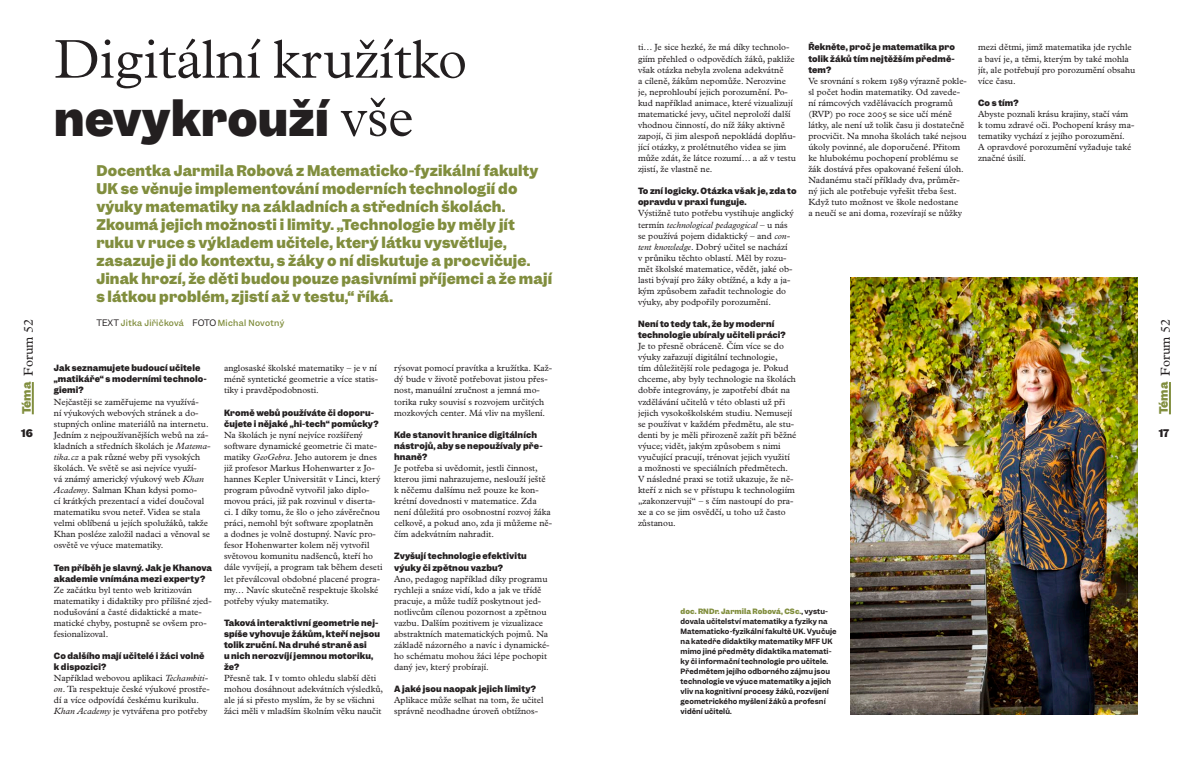
<style>
.page{position:relative;width:1191px;height:766px;background:#fff}
.page>*{position:absolute;margin:0;border:0;box-sizing:border-box;transform-origin:0 0}
.t1{font:300 55px "Plantin Super";color:#231f20}
.t2{font:700 45px "Garnett";color:#231f20}
.t3{font:700 14px/18px "Garnett";letter-spacing:.01em;color:#818e3e}
.t4{font:13px "Plantin Super";letter-spacing:-.03em;color:#231f20}
.t5{font:700 10px "Garnett";color:#231f20}
.t6{font:9px/11.1px "Plantin Super";color:#231f20}
.t7{font:700 8.2px/11.1px "Garnett";letter-spacing:.01em;color:#231f20}
.t8{font:500 8px "Garnett";letter-spacing:.04em;color:#818e3e}
.t9{font:600 7px/10px "Garnett";letter-spacing:.01em;color:#231f20}
.s1{font-family:"Plantin Super";font-weight:300;font-size:55px}
.s2{font-weight:400;font-size:8.5px;color:#231f20}
.s3{font-style:italic}
.s4{font-weight:700;color:#818e3e}
</style>
<div class="page">
<hr style="left:32px;top:382px;width:2px;height:32px;background:#818e3e">
<hr style="left:1169px;top:382px;width:2px;height:32px;background:#818e3e">
<img style="left:850px;top:277px;width:287px;height:437px">
<h1 class="t1" style="left:54px;top:15px;width:414px">Digitální kružítko</h1>
<h2 class="t2" style="left:54px;top:88px;width:361px">nevykrouží <span class="s1">vše</span></h2>
<p class="t3" style="left:96px;top:162px;width:457px">Docentka Jarmila Robová z Matematicko-fyzikální fakulty UK se věnuje implementování moderních technologií do výuky matematiky na základních a středních školách.<br>Zkoumá jejich možnosti i limity. „Technologie by měly jít ruku v ruce s výkladem učitele, který látku vysvětluje, zasazuje ji do kontextu, s žáky o ní diskutuje a procvičuje.<br>Jinak hrozí, že děti budou pouze pasivními příjemci a že mají s látkou problém, zjistí až v testu,“ říká.</p>
<p class="t8" style="left:96px;top:317px;width:189px"><span class="s2">TEXT</span> Jitka Jiřičková <span class="s2">FOTO</span> Michal Novotný</p>
<p class="t7" style="left:54px;top:362px;width:154px">Jak seznamujete budoucí učitele „matikáře“ s moderními technolo&shy;giemi?</p>
<p class="t6" style="left:54px;top:395px;width:158px">Nejčastěji se zaměřujeme na využívá-<br>ní výukových webových stránek a do&shy;stupných online materiálů na internetu.<br>Jedním z nejpoužívanějších webů na zá&shy;kladních a středních školách je <span class="s3">Matema&shy;tika.cz</span> a pak různé weby při vysokých školách. Ve světě se asi nejvíce využí-<br>vá známý americký výukový web <span class="s3">Khan Academy</span>. Salman Khan kdysi pomo-<br>cí krátkých prezentací a videí doučoval matematiku svou neteř. Videa se stala velmi oblíbená u jejích spolužáků, takže Khan posléze založil nadaci a věnoval se osvětě ve výuce matematiky.</p>
<p class="t7" style="left:54px;top:561px;width:160px">Ten příběh je slavný. Jak je Khanova akademie vnímána mezi experty?</p>
<p class="t6" style="left:54px;top:583px;width:159px">Ze začátku byl tento web kritizován matematiky i didaktiky pro přílišné zjed&shy;nodušování a časté didaktické a mate&shy;matické chyby, postupně se ovšem pro&shy;fesionalizoval.</p>
<p class="t7" style="left:54px;top:650px;width:152px">Co dalšího mají učitelé i žáci volně k dispozici?</p>
<p class="t6" style="left:54px;top:671px;width:157px">Například webovou aplikaci <span class="s3">Techambiti&shy;on</span>. Ta respektuje české výukové prostře&shy;dí a více odpovídá českému kurikulu.<br><span class="s3">Khan Academy</span> je vytvářena pro potřeby</p>
<p class="t7" style="left:808px;top:42px;width:148px;text-align:justify">Řekněte, proč je matematika pro tolik žáků tím nejtěžším předmě&shy;tem?</p>
<p class="t6" style="left:808px;top:75px;width:160px">Ve srovnání s rokem 1989 výrazně pokle&shy;sl počet hodin matematiky. Od zavede&shy;ní rámcových vzdělávacích programů (RVP) po roce 2005 se sice učí méně látky, ale není už tolik času ji dostatečně procvičit. Na mnoha školách také nejsou úkoly povinné, ale doporučené. Přitom ke hlubokému pochopení problému se žák dostává přes opakované řešení úloh.<br>Nadanému stačí příklady dva, průměr&shy;ný jich ale potřebuje vyřešit třeba šest.<br>Když tuto možnost ve škole nedostane<br>a neučí se ani doma, rozevírají se nůžky</p>
<p class="t6" style="left:638px;top:41px;width:159px">ti… Je sice hezké, že má díky technolo&shy;giím přehled o odpovědích žáků, pakliže však otázka nebyla zvolena adekvátně<br>a cíleně, žákům nepomůže. Nerozvine je, neprohloubí jejich porozumění. Po&shy;kud například animace, které vizualizují matematické jevy, učitel neproloží další vhodnou činností, do níž žáky aktivně zapojí, či jim alespoň nepokládá doplňu&shy;jící otázky, z prolétnutého videa se jim může zdát, že látce rozumí… a až v testu zjistí, že vlastně ne.</p>
<p class="t7" style="left:638px;top:186px;width:160px">To zní logicky. Otázka však je, zda to opravdu v praxi funguje.</p>
<p class="t6" style="left:638px;top:207px;width:157px">Výstižně tuto potřebu vystihuje anglický termín <span class="s3">technological pedagogical</span> – u nás se používá pojem didaktický – and <span class="s3">con&shy;tent knowledge</span>. Dobrý učitel se nachází v průniku těchto oblastí. Měl by rozu&shy;mět školské matematice, vědět, jaké ob&shy;lasti bývají pro žáky obtížné, a kdy a ja&shy;kým způsobem zařadit technologie do výuky, aby podpořily porozumění.</p>
<p class="t7" style="left:638px;top:318px;width:149px">Není to tedy tak, že by moderní technologie ubíraly učiteli práci?</p>
<p class="t6" style="left:638px;top:340px;width:160px">Je to přesně obráceně. Čím více se do výuky zařazují digitální technologie,<br>tím důležitější role pedagoga je. Pokud chceme, aby byly technologie na školách dobře integrovány, je zapotřebí dbát na vzdělávání učitelů v této oblasti už při jejich vysokoškolském studiu. Nemusejí se používat v každém předmětu, ale stu&shy;denti by je měli přirozeně zažít při běžné výuce; vidět, jakým způsobem s nimi vyučující pracují, trénovat jejich využití<br>a možnosti ve speciálních předmětech.<br>V následné praxi se totiž ukazuje, že ně&shy;kteří z nich se v přístupu k technologiím „zakonzervují“ – s čím nastoupí do pra&shy;xe a co se jim osvědčí, u toho už často zůstanou.</p>
<p class="t6" style="left:978px;top:41px;width:159px">mezi dětmi, jimž matematika jde rychle a baví je, a těmi, kterým by také mohla jít, ale potřebují pro porozumění obsahu více času.</p>
<p class="t7" style="left:978px;top:97px;width:42px">Co s tím?</p>
<p class="t6" style="left:978px;top:108px;width:158px">Abyste poznali krásu krajiny, stačí vám k tomu zdravé oči. Pochopení krásy ma&shy;tematiky vychází z jejího porozumění.<br>A opravdové porozumění vyžaduje také značné úsilí.</p>
<h3 class="t4" style="left:19px;top:414px;width:97px;rotate:-90deg"><sup>Téma</sup> Forum 52</h3>
<h3 class="t4" style="left:1156px;top:414px;width:97px;rotate:-90deg"><sup>Téma</sup> Forum 52</h3>
<p class="t6" style="left:224px;top:362px;width:156px">anglosaské školské matematiky – je v ní méně syntetické geometrie a více statis&shy;tiky i pravděpodobnosti.</p>
<p class="t7" style="left:224px;top:407px;width:156px">Kromě webů používáte či doporu&shy;čujete i nějaké „hi-tech“ pomůcky?</p>
<p class="t6" style="left:224px;top:428px;width:160px">Na školách je nyní nejvíce rozšířený software dynamické geometrie či mate&shy;matiky <span class="s3">GeoGebra</span>. Jeho autorem je dnes již profesor Markus Hohenwarter z Jo&shy;hannes Kepler Universität v Linci, který program původně vytvořil jako diplo&shy;movou práci, již pak rozvinul v diserta&shy;ci. I díky tomu, že šlo o jeho závěrečnou práci, nemohl být software zpoplatněn<br>a dodnes je volně dostupný. Navíc pro&shy;fesor Hohenwarter kolem něj vytvořil světovou komunitu nadšenců, kteří ho dále vyvíjejí, a program tak během deseti let převálcoval obdobné placené progra&shy;my… Navíc skutečně respektuje školské potřeby výuky matematiky.</p>
<p class="t7" style="left:224px;top:617px;width:157px">Taková interaktivní geometrie nej&shy;spíše vyhovuje žákům, kteří nejsou tolik zruční. Na druhé straně asi<br>u nich nerozvíjí jemnou motoriku, že?</p>
<p class="t6" style="left:224px;top:671px;width:161px">Přesně tak. I v tomto ohledu slabší děti mohou dosáhnout adekvátních výsledků, ale já si přesto myslím, že by se všichni žáci měli v mladším školním věku naučit</p>
<p class="t6" style="left:394px;top:362px;width:159px">rýsovat pomocí pravítka a kružítka. Kaž&shy;dý bude v životě potřebovat jistou přes&shy;nost, manuální zručnost a jemná mo&shy;torika ruky souvisí s rozvojem určitých mozkových center. Má vliv na myšlení.</p>
<p class="t7" style="left:394px;top:429px;width:150px">Kde stanovit hranice digitálních nástrojů, aby se nepoužívaly pře&shy;hnaně?</p>
<p class="t6" style="left:394px;top:461px;width:159px">Je potřeba si uvědomit, jestli činnost, kterou jimi nahrazujeme, neslouží ještě k něčemu dalšímu než pouze ke kon&shy;krétní dovednosti v matematice. Zda není důležitá pro osobnostní rozvoj žáka celkově, a pokud ano, zda ji můžeme ně&shy;čím adekvátním nahradit.</p>
<p class="t7" style="left:394px;top:550px;width:134px">Zvyšují technologie efektivitu výuky či zpětnou vazbu?</p>
<p class="t6" style="left:394px;top:572px;width:157px">Ano, pedagog například díky programu rychleji a snáze vidí, kdo a jak ve třídě pracuje, a může tudíž poskytnout jed&shy;notlivcům cílenou pozornost a zpětnou vazbu. Dalším pozitivem je vizualizace abstraktních matematických pojmů. Na základě názorného a navíc i dynamické&shy;ho schématu mohou žáci lépe pochopit daný jev, který probírají.</p>
<p class="t7" style="left:394px;top:683px;width:143px">A jaké jsou naopak jejich limity?</p>
<p class="t6" style="left:394px;top:694px;width:151px">Aplikace může selhat na tom, že učitel správně neodhadne úroveň obtížnos-</p>
<p class="t5" style="left:21px;top:426px;width:13px">16</p>
<p class="t5" style="left:1158px;top:426px;width:12px">17</p>
<p class="t9" style="left:680px;top:606px;width:158px"><span class="s4">doc. RNDr. Jarmila Robová, CSc.</span>, vystu&shy;dovala učitelství matematiky a fyziky na Matematicko-fyzikální fakultě UK. Vyučuje na katedře didaktiky matematiky MFF UK mimo jiné předměty didaktika matemati&shy;ky či informační technologie pro učitele.<br>Předmětem jejího odborného zájmu jsou technologie ve výuce matematiky a jejich vliv na kognitivní procesy žáků, rozvíjení geometrického myšlení žáků a profesní vidění učitelů.</p>
</div>
